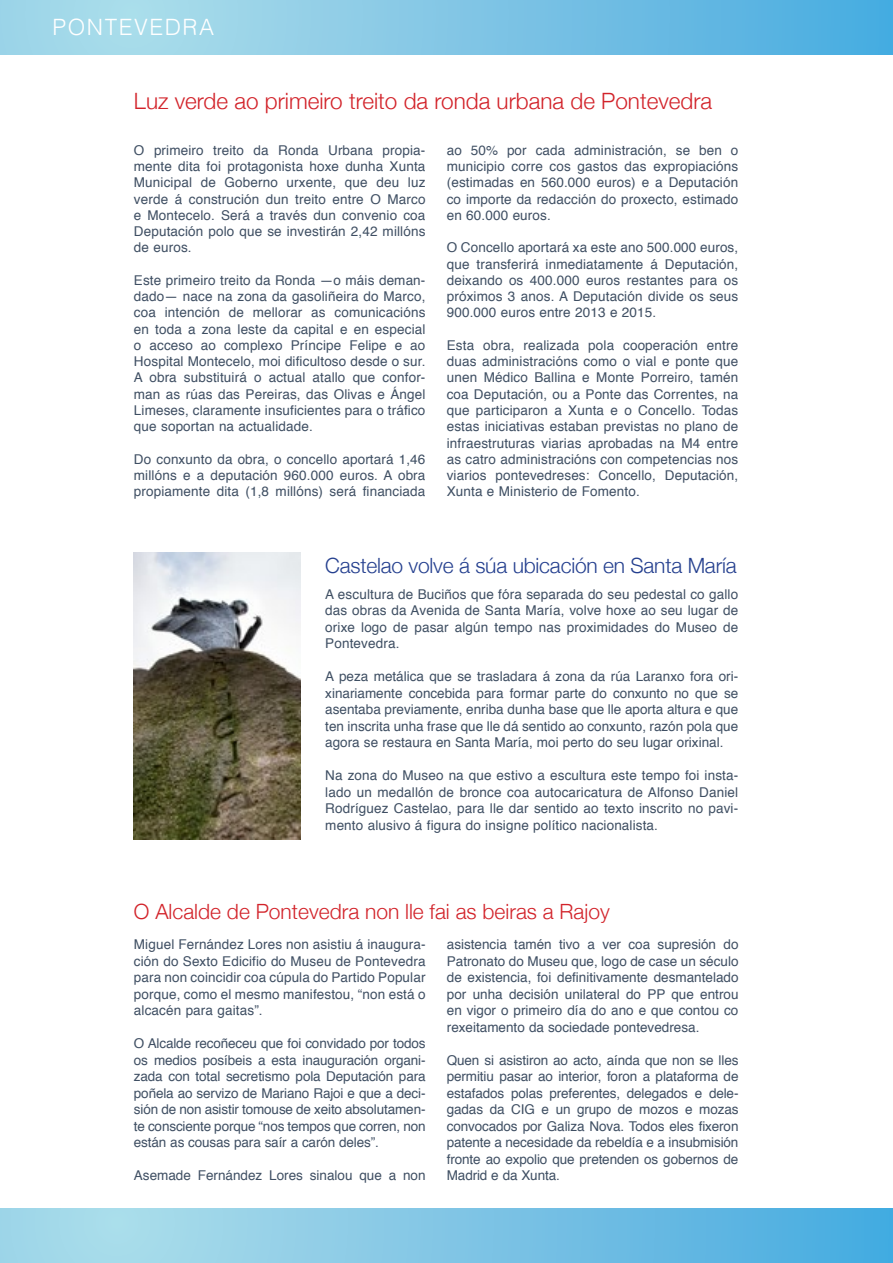
<style>
.page{position:relative;width:893px;height:1263px;background:#fff}
.page>*{position:absolute;margin:0;border:0;box-sizing:border-box;transform-origin:0 0}
.t1{font:300 22.5px "Helvetica Neue";color:#d2232a}
.t2{font:300 22.5px "Helvetica";letter-spacing:.07em;color:#fff}
.t3{font:300 21px "Helvetica Neue";color:#d2232a}
.t4{font:300 21px "Helvetica Neue";letter-spacing:-.01em;color:#25408f}
.t5{font:13.5px/16.2px "Helvetica";letter-spacing:.01em;color:#3f4f63;text-align:justify}
</style>
<div class="page">
<svg style="left:0;top:1px;width:893px;height:54px;background:#7fc6e5"></svg>
<svg style="left:0;top:1209px;width:893px;height:54px;background:#7ec5e5"></svg>
<img style="left:134px;top:553px;width:166px;height:286px">
<h1 class="t2" style="left:52px;top:13px;width:163px">PONTEVEDRA</h1>
<h1 class="t1" style="left:134px;top:87px;width:580px">Luz verde ao primeiro treito da ronda urbana de Pontevedra</h1>
<p class="t5" style="left:134px;top:142px;width:293px">O primeiro treito da Ronda Urbana propia&shy;mente dita foi protagonista hoxe dunha Xunta Municipal de Goberno urxente, que deu luz verde á construción dun treito entre O Marco e Montecelo. Será a través dun convenio coa Deputación polo que se investirán 2,42 millóns de euros.</p>
<p class="t5" style="left:134px;top:272px;width:293px">Este primeiro treito da Ronda —o máis deman&shy;dado— nace na zona da gasoliñeira do Marco, coa intención de mellorar as comunicacións en toda a zona leste da capital e en especial o acceso ao complexo Príncipe Felipe e ao Hospital Montecelo, moi dificultoso desde o sur.<br>A obra substituirá o actual atallo que confor&shy;man as rúas das Pereiras, das Olivas e Ángel Limeses, claramente insuficientes para o tráfico que soportan na actualidade.</p>
<p class="t5" style="left:134px;top:451px;width:293px">Do conxunto da obra, o concello aportará 1,46 millóns e a deputación 960.000 euros. A obra propiamente dita (1,8 millóns) será financiada</p>
<p class="t5" style="left:447px;top:142px;width:293px">ao 50% por cada administración, se ben o municipio corre cos gastos das expropiacións (estimadas en 560.000 euros) e a Deputación co importe da redacción do proxecto, estimado en 60.000 euros.</p>
<p class="t5" style="left:447px;top:240px;width:293px">O Concello aportará xa este ano 500.000 euros, que transferirá inmediatamente á Deputación, deixando os 400.000 euros restantes para os próximos 3 anos. A Deputación divide os seus 900.000 euros entre 2013 e 2015.</p>
<p class="t5" style="left:447px;top:337px;width:293px">Esta obra, realizada pola cooperación entre duas administracións como o vial e ponte que unen Médico Ballina e Monte Porreiro, tamén coa Deputación, ou a Ponte das Correntes, na que participaron a Xunta e o Concello. Todas estas iniciativas estaban previstas no plano de infraestruturas viarias aprobadas na M4 entre as catro administracións con competencias nos viarios pontevedreses: Concello, Deputación, Xunta e Ministerio de Fomento.</p>
<h2 class="t4" style="left:325px;top:553px;width:413px">Castelao volve á súa ubicación en Santa María</h2>
<p class="t5" style="left:325px;top:586px;width:414px">A escultura de Buciños que fóra separada do seu pedestal co gallo das obras da Avenida de Santa María, volve hoxe ao seu lugar de orixe logo de pasar algún tempo nas proximidades do Museo de Pontevedra.</p>
<p class="t5" style="left:325px;top:668px;width:414px">A peza metálica que se trasladara á zona da rúa Laranxo fora ori&shy;xinariamente concebida para formar parte do conxunto no que se asentaba previamente, enriba dunha base que lle aporta altura e que ten inscrita unha frase que lle dá sentido ao conxunto, razón pola que agora se restaura en Santa María, moi perto do seu lugar orixinal.</p>
<p class="t5" style="left:325px;top:767px;width:414px">Na zona do Museo na que estivo a escultura este tempo foi insta&shy;lado un medallón de bronce coa autocaricatura de Alfonso Daniel Rodríguez Castelao, para lle dar sentido ao texto inscrito no pavi&shy;mento alusivo á figura do insigne político nacionalista.</p>
<h2 class="t3" style="left:134px;top:899px;width:477px">O Alcalde de Pontevedra non lle fai as beiras a Rajoy</h2>
<p class="t5" style="left:134px;top:937px;width:293px">Miguel Fernández Lores non asistiu á inaugura&shy;ción do Sexto Edicifio do Museu de Pontevedra para non coincidir coa cúpula do Partido Popular porque, como el mesmo manifestou, “non está o alcacén para gaitas”.</p>
<p class="t5" style="left:134px;top:1036px;width:293px">O Alcalde recoñeceu que foi convidado por todos os medios posíbeis a esta inauguración organi&shy;zada con total secretismo pola Deputación para poñela ao servizo de Mariano Rajoi e que a deci&shy;sión de non asistir tomouse de xeito absolutamen&shy;te consciente porque “nos tempos que corren, non están as cousas para saír a carón deles”.</p>
<p class="t5" style="left:134px;top:1168px;width:293px">Asemade Fernández Lores sinalou que a non</p>
<p class="t5" style="left:447px;top:937px;width:293px">asistencia tamén tivo a ver coa supresión do Patronato do Museu que, logo de case un século de existencia, foi definitivamente desmantelado por unha decisión unilateral do PP que entrou en vigor o primeiro día do ano e que contou co rexeitamento da sociedade pontevedresa.</p>
<p class="t5" style="left:447px;top:1052px;width:293px">Quen si asistiron ao acto, aínda que non se lles permitiu pasar ao interior, foron a plataforma de estafados polas preferentes, delegados e dele&shy;gadas da CIG e un grupo de mozos e mozas convocados por Galiza Nova. Todos eles fixeron patente a necesidade da rebeldía e a insubmisión fronte ao expolio que pretenden os gobernos de Madrid e da Xunta.</p>
</div>
